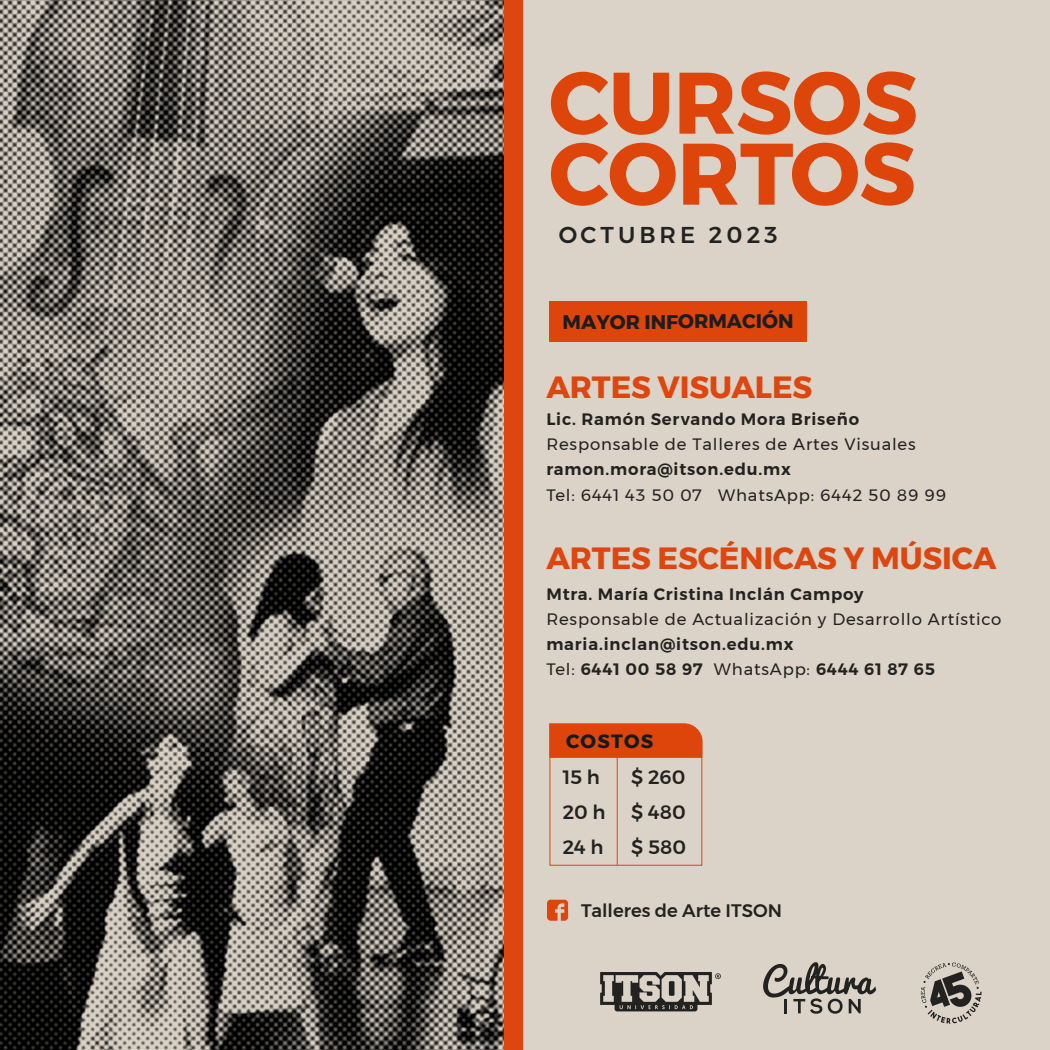
<style>
.page{position:relative;width:1050px;height:1050px;background:#dbd3c7}
.page>*{position:absolute;margin:0;border:0;box-sizing:border-box;transform-origin:0 0}
.t1{font:700 30.62px "Montserrat";letter-spacing:-.005em;color:#de460f}
.t2{font:500 22.84px "Montserrat";letter-spacing:.175em;color:#222220}
.t3{font:700 19.6px "Montserrat";color:#1d1d1b}
.t4{font:500 19.25px/35.2px "Montserrat";color:#222220;text-align:justify}
.t5{font:700 19.16px "Montserrat";letter-spacing:.06em;color:#121c1e}
.t6{font:500 18.03px "Montserrat";color:#222220}
.t7{font:600 16.45px/25.1px "Montserrat";letter-spacing:.05em;color:#222220}
.t8{font:16.45px "Montserrat";letter-spacing:.05em;color:#222220}
.s1{font-weight:400}
</style>
<div class="page">
<img style="left:0;top:0;width:504px;height:1050px">
<div style="left:504px;top:0;width:18px;height:1050px;background:#de460f"></div>
<svg style="left:551px;top:72px;width:57px;height:63px"></svg>
<svg style="left:614px;top:73px;width:55px;height:62px"></svg>
<svg style="left:680px;top:71px;width:236px;height:64px"></svg>
<svg style="left:551px;top:143px;width:125px;height:63px"></svg>
<svg style="left:683px;top:142px;width:231px;height:64px"></svg>
<svg style="left:600px;top:972px;width:121px;height:39px"></svg>
<svg style="left:921px;top:963px;width:61px;height:61px"></svg>
<svg style="left:763px;top:962px;width:113px;height:52px"></svg>
<svg style="left:547px;top:900px;width:21px;height:21px"></svg>
<div style="left:549px;top:301px;width:257px;height:41px;background:#dd450b"></div>
<div style="left:549px;top:723px;width:154px;height:34px;background:#dd450b"></div>
<div style="left:549px;top:757px;width:153px;height:109px;border:1px solid #dd450b"></div>
<hr style="left:617px;top:757px;width:1px;height:108px;background:#dd450b">
<h2 class="t2" style="left:559px;top:217px;width:221px">OCTUBRE 2023</h2>
<p class="t3" style="left:563px;top:306px;width:233px">MAYOR INFORMACIÓN</p>
<h1 class="t1" style="left:546px;top:362px;width:267px">ARTES VISUALES</h1>
<p class="t7" style="left:546px;top:407px;width:314px">Lic. Ramón Servando Mora Briseño</p>
<p class="t8" style="left:546px;top:432px;width:371px">Responsable de Talleres de Artes Visuales</p>
<p class="t7" style="left:546px;top:457px;width:246px">ramon.mora@itson.edu.mx</p>
<p class="t8" style="left:546px;top:482px;width:401px">Tel: 6441 43 50 07 WhatsApp: 6442 50 89 99</p>
<h1 class="t1" style="left:546px;top:534px;width:451px">ARTES ESCÉNICAS Y MÚSICA</h1>
<p class="t7" style="left:546px;top:582px;width:319px">Mtra. María Cristina Inclán Campoy</p>
<p class="t8" style="left:546px;top:607px;width:457px">Responsable de Actualización y Desarrollo Artístico</p>
<p class="t7" style="left:546px;top:632px;width:390px">maria.inclan@itson.edu.mx<br><span class="s1">Tel:</span> 6441 00 58 97 <span class="s1">WhatsApp:</span> 6444 61 87 65</p>
<p class="t5" style="left:566px;top:726px;width:89px">COSTOS</p>
<p class="t4" style="left:631px;top:759px;width:56px">$ 260 $ 480 $ 580</p>
<p class="t4" style="left:563px;top:759px;width:44px;text-align:left">15 h<br>20 h<br>24 h</p>
<p class="t6" style="left:581px;top:896px;width:202px">Talleres de Arte ITSON</p>
</div>
